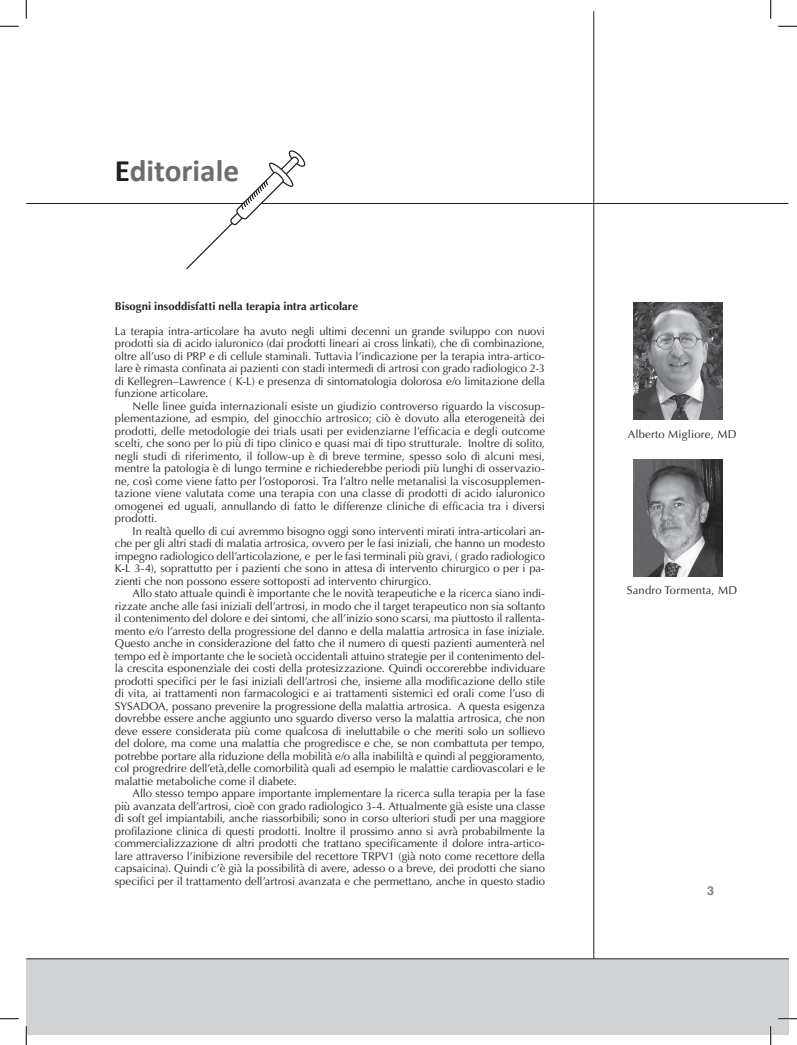
<style>
.page{position:relative;width:797px;height:1045px;background:#fff}
.page>*{position:absolute;margin:0;border:0;box-sizing:border-box;transform-origin:0 0}
.t1{font:700 31.25px "Calibri";color:#6c6d70}
.t2{font:700 12.5px "Helvetica";color:#808285}
.t3{font:11.25px/12.5px "Optima";color:#231f20;text-align:justify}
.t4{font:700 11.25px "Optima";letter-spacing:.01em;color:#231f20}
.t5{font:11.25px "Optima";letter-spacing:.02em;color:#231f20}
.s1{color:#231f20}
</style>
<div class="page">
<div style="left:26px;top:958px;width:762px;height:76px;background:#d1d2d4"></div>
<hr style="left:26px;top:958px;width:762px;height:1px;background:#231f20">
<hr style="left:593px;top:11px;width:1px;height:947px;background:#231f20">
<hr style="left:26px;top:203px;width:762px;height:1px;background:#231f20">
<svg style="left:186px;top:150px;width:119px;height:119px"></svg>
<img style="left:634px;top:459px;width:88px;height:117px">
<img style="left:634px;top:302px;width:88px;height:117px">
<svg style="left:0;top:25px;width:19px;height:2px"></svg>
<svg style="left:778px;top:25px;width:19px;height:2px"></svg>
<svg style="left:0;top:1018px;width:19px;height:1px"></svg>
<svg style="left:778px;top:1018px;width:19px;height:1px"></svg>
<svg style="left:25px;top:0;width:2px;height:19px"></svg>
<svg style="left:25px;top:1026px;width:2px;height:19px"></svg>
<svg style="left:770px;top:0;width:1px;height:19px"></svg>
<svg style="left:770px;top:1026px;width:1px;height:19px"></svg>
<h1 class="t1" style="left:115px;top:152px;width:126px"><span class="s1">E</span>ditoriale</h1>
<p class="t4" style="left:115px;top:299px;width:245px">Bisogni insoddisfatti nella terapia intra articolare</p>
<p class="t3" style="left:115px;top:325px;width:431px">La terapia intra-articolare ha avuto negli ultimi decenni un grande sviluppo con nuovi prodotti sia di acido ialuronico (dai prodotti lineari ai cross linkati), che di combinazione, oltre all’uso di PRP e di cellule staminali. Tuttavia l’indicazione per la terapia intra-artico&shy;lare è rimasta confinata ai pazienti con stadi intermedi di artrosi con grado radiologico 2-3 di Kellegren–Lawrence ( K-L) e presenza di sintomatologia dolorosa e/o limitazione della funzione articolare.</p>
<p class="t3" style="left:115px;top:400px;width:431px;text-indent:18px">Nelle linee guida internazionali esiste un giudizio controverso riguardo la viscosup&shy;plementazione, ad esmpio, del ginocchio artrosico; ciò è dovuto alla eterogeneità dei prodotti, delle metodologie dei trials usati per evidenziarne l’efficacia e degli outcome scelti, che sono per lo più di tipo clinico e quasi mai di tipo strutturale. Inoltre di solito, negli studi di riferimento, il follow-up è di breve termine, spesso solo di alcuni mesi, mentre la patologia è di lungo termine e richiederebbe periodi più lunghi di osservazio&shy;ne, così come viene fatto per l’ostoporosi. Tra l’altro nelle metanalisi la viscosupplemen&shy;tazione viene valutata come una terapia con una classe di prodotti di acido ialuronico omogenei ed uguali, annullando di fatto le differenze cliniche di efficacia tra i diversi prodotti.</p>
<p class="t3" style="left:115px;top:525px;width:431px;text-indent:18px">In realtà quello di cui avremmo bisogno oggi sono interventi mirati intra-articolari an&shy;che per gli altri stadi di malatia artrosica, ovvero per le fasi iniziali, che hanno un modesto impegno radiologico dell’articolazione, e per le fasi terminali più gravi, ( grado radiologico K-L 3-4), soprattutto per i pazienti che sono in attesa di intervento chirurgico o per i pa&shy;zienti che non possono essere sottoposti ad intervento chirurgico.</p>
<p class="t3" style="left:115px;top:587px;width:431px;text-indent:18px">Allo stato attuale quindi è importante che le novità terapeutiche e la ricerca siano indi&shy;rizzate anche alle fasi iniziali dell’artrosi, in modo che il target terapeutico non sia soltanto il contenimento del dolore e dei sintomi, che all’inizio sono scarsi, ma piuttosto il rallenta&shy;mento e/o l’arresto della progressione del danno e della malattia artrosica in fase iniziale.<br>Questo anche in considerazione del fatto che il numero di questi pazienti aumenterà nel tempo ed è importante che le società occidentali attuino strategie per il contenimento del&shy;la crescita esponenziale dei costi della protesizzazione. Quindi occorerebbe individuare prodotti specifici per le fasi iniziali dell’artrosi che, insieme alla modificazione dello stile di vita, ai trattamenti non farmacologici e ai trattamenti sistemici ed orali come l’uso di SYSADOA, possano prevenire la progressione della malattia artrosica. A questa esigenza dovrebbe essere anche aggiunto uno sguardo diverso verso la malattia artrosica, che non deve essere considerata più come qualcosa di ineluttabile o che meriti solo un sollievo del dolore, ma come una malattia che progredisce e che, se non combattuta per tempo, potrebbe portare alla riduzione della mobilità e/o alla inabililtà e quindi al peggioramento, col progredrire dell’età,delle comorbilità quali ad esempio le malattie cardiovascolari e le malattie metaboliche come il diabete.</p>
<p class="t3" style="left:115px;top:787px;width:431px;text-indent:18px">Allo stesso tempo appare importante implementare la ricerca sulla terapia per la fase più avanzata dell’artrosi, cioè con grado radiologico 3-4. Attualmente già esiste una classe di soft gel impiantabili, anche riassorbibili; sono in corso ulteriori studi per una maggiore profilazione clinica di questi prodotti. Inoltre il prossimo anno si avrà probabilmente la commercializzazione di altri prodotti che trattano specificamente il dolore intra-artico&shy;lare attraverso l’inibizione reversibile del recettore TRPV1 (già noto come recettore della capsaicina). Quindi c’è già la possibilità di avere, adesso o a breve, dei prodotti che siano specifici per il trattamento dell’artrosi avanzata e che permettano, anche in questo stadio</p>
<p class="t5" style="left:627px;top:427px;width:110px">Alberto Migliore, MD</p>
<p class="t5" style="left:627px;top:584px;width:112px">Sandro Tormenta, MD</p>
<p class="t2" style="left:707px;top:882px;width:8px">3</p>
</div>
